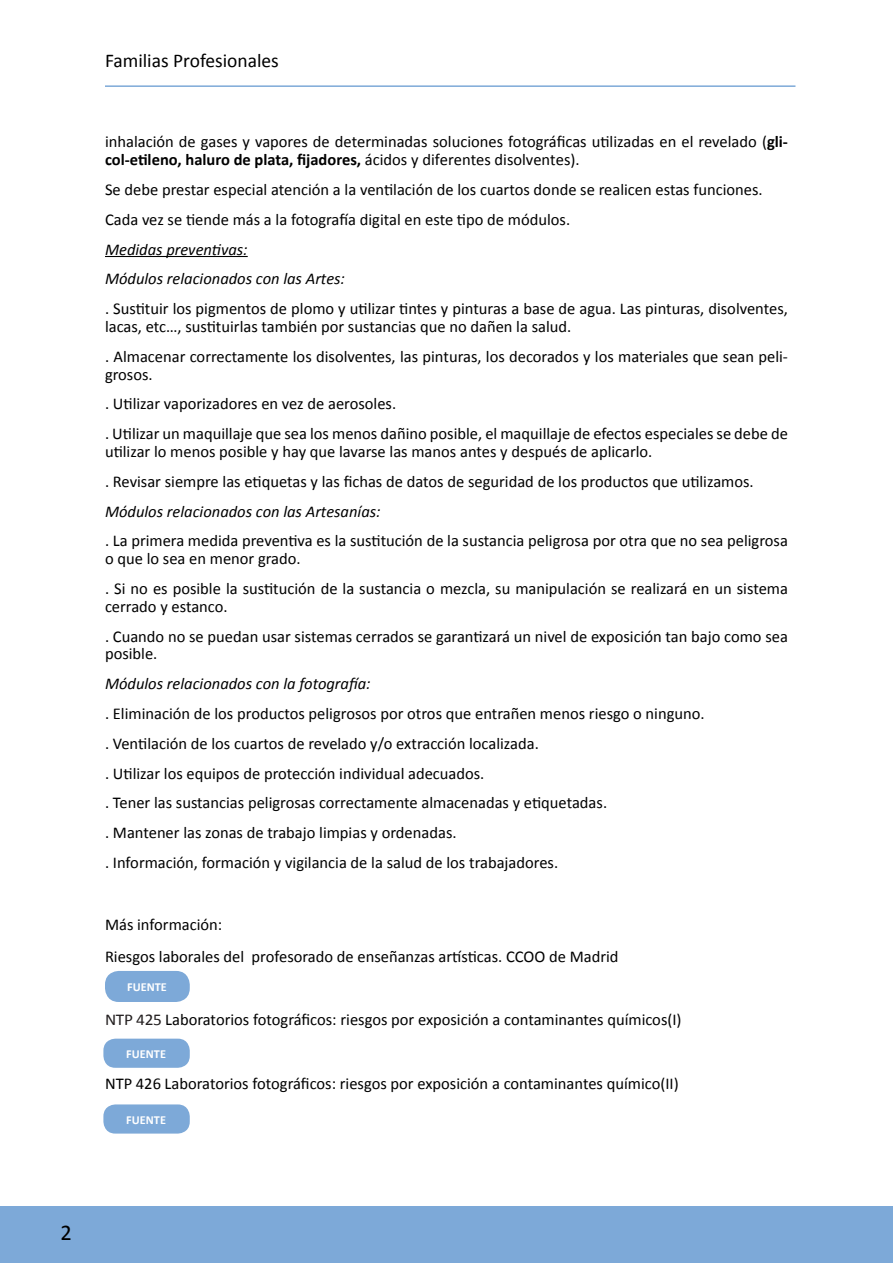
<style>
.page{position:relative;width:893px;height:1263px;background:#fff}
.page>*{position:absolute;margin:0;border:0;box-sizing:border-box;transform-origin:0 0}
.t1{font:22.5px "Calibri";color:#000}
.t2{font:19.5px "Calibri";color:#000}
.t3{font:16.5px/29.8px "Calibri";color:#000}
.t4{font:italic 16.5px/29.8px "Calibri";color:#000}
.t5{font:700 12.3px "Calibri";color:#fff}
.s1{font-weight:700}
.s2{color:#231f20}
</style>
<div class="page">
<div style="left:0;top:1206px;width:893px;height:57px;background:#7da9d8"></div>
<hr style="left:105px;top:85px;width:690px;height:2px;background:#7da9d8">
<hr style="left:105px;top:256px;width:143px;height:1px;background:#000">
<div style="left:105px;top:971px;width:85px;height:31px;background:#7da9d8;border-radius:14px"></div>
<div style="left:103px;top:1039px;width:87px;height:29px;background:#7da9d8;border-radius:12px"></div>
<div style="left:103px;top:1104px;width:87px;height:29px;background:#7da9d8;border-radius:12px"></div>
<p class="t2" style="left:105px;top:48px;width:175px">Familias Profesionales</p>
<p class="t3" style="left:105px;top:133px;width:684px;line-height:17.9px">inhalación de gases y vapores de determinadas soluciones fotográficas utilizadas en el revelado (<span class="s1">gli&shy;col-etileno, haluro de plata, fijadores,</span> ácidos y diferentes disolventes).</p>
<p class="t3" style="left:105px;top:175px;width:659px">Se debe prestar especial atención a la ventilación de los cuartos donde se realicen estas funciones.<br>Cada vez se tiende más a la fotografía digital en este tipo de módulos.</p>
<p class="t4" style="left:105px;top:234px;width:242px">Medidas preventivas:<br>Módulos relacionados con las Artes:</p>
<p class="t3" style="left:105px;top:300px;width:684px;line-height:17.9px">. Sustituir los pigmentos de plomo y utilizar tintes y pinturas a base de agua. Las pinturas, disolventes, lacas, etc…, sustituirlas también por sustancias que no dañen la salud.</p>
<p class="t3" style="left:105px;top:347px;width:684px;line-height:17.9px">. Almacenar correctamente los disolventes, las pinturas, los decorados y los materiales que sean peli&shy;grosos.</p>
<p class="t3" style="left:105px;top:389px;width:684px">. Utilizar vaporizadores en vez de aerosoles.<br>. Utilizar un maquillaje que sea los menos dañino posible, el maquillaje de efectos especiales se debe de</p>
<p class="t3" style="left:105px;top:437px;width:650px">utilizar lo menos posible y hay que lavarse las manos antes y después de aplicarlo.<br>. Revisar siempre las etiquetas y las fichas de datos de seguridad de los productos que utilizamos.</p>
<p class="t4" style="left:105px;top:496px;width:277px">Módulos relacionados con las Artesanías:</p>
<p class="t3" style="left:105px;top:532px;width:684px;line-height:17.9px">. La primera medida preventiva es la sustitución de la sustancia peligrosa por otra que no sea peligrosa o que lo sea en menor grado.</p>
<p class="t3" style="left:105px;top:580px;width:684px;line-height:17.9px">. Si no es posible la sustitución de la sustancia o mezcla, su manipulación se realizará en un sistema cerrado y estanco.</p>
<p class="t3" style="left:105px;top:627px;width:684px;line-height:17.9px">. Cuando no se puedan usar sistemas cerrados se garantizará un nivel de exposición tan bajo como sea posible.</p>
<p class="t4" style="left:105px;top:668px;width:267px">Módulos relacionados con la fotografía:</p>
<p class="t3" style="left:105px;top:699px;width:601px">. Eliminación de los productos peligrosos por otros que entrañen menos riesgo o ninguno. . Ventilación de los cuartos de revelado y/o extracción localizada.<br>. Utilizar los equipos de protección individual adecuados.<br>. Tener las sustancias peligrosas correctamente almacenadas y etiquetadas.<br>. Mantener las zonas de trabajo limpias y ordenadas.<br>. Información, formación y vigilancia de la salud de los trabajadores.</p>
<p class="t3" style="left:105px;top:908px;width:515px;line-height:31.8px">Más información:<br>Riesgos laborales del profesorado de enseñanzas artísticas. CCOO de Madrid</p>
<p class="t5" style="left:127px;top:978px;width:41px">FUENTE</p>
<p class="t3" style="left:105px;top:1005px;width:578px"><span class="s2">NTP 425</span> Laboratorios fotográficos: riesgos por exposición a contaminantes químicos(I)</p>
<p class="t5" style="left:126px;top:1045px;width:41px">FUENTE</p>
<p class="t3" style="left:105px;top:1068px;width:575px">NTP 426 Laboratorios fotográficos: riesgos por exposición a contaminantes químico(II)</p>
<p class="t5" style="left:126px;top:1111px;width:41px">FUENTE</p>
<h1 class="t1" style="left:61px;top:1218px;width:13px">2</h1>
</div>
